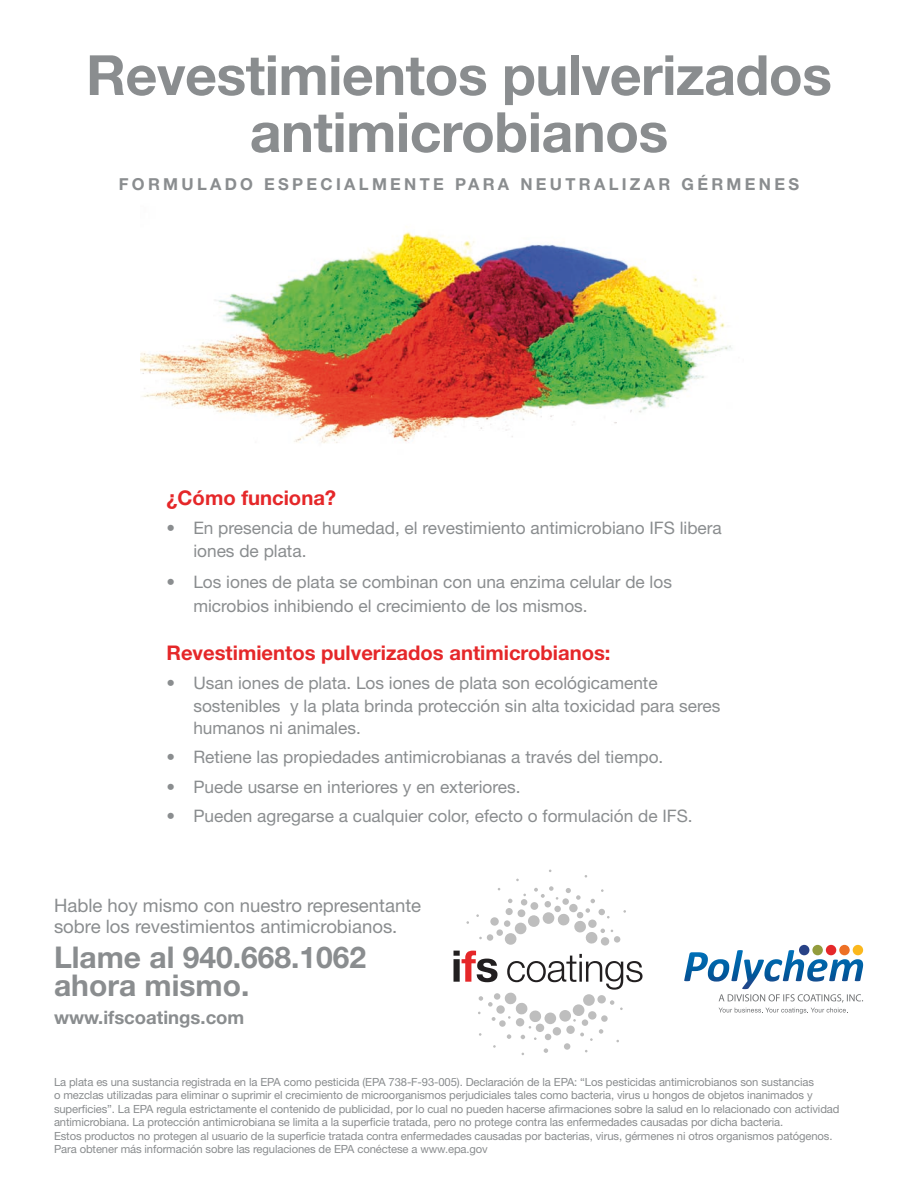
<style>
.page{position:relative;width:918px;height:1188px;background:#fff}
.page>*{position:absolute;margin:0;border:0;box-sizing:border-box;transform-origin:0 0}
.t1{font:700 55.5px/57px "Helvetica Neue";letter-spacing:-.01em;color:#8a8d8f;text-align:center}
.t2{font:700 30px/28.5px "Helvetica Neue";color:#8a8d8f}
.t3{font:700 20.25px "Helvetica Neue";color:#e52729}
.t4{font:18.6px/21px "Helvetica Neue";color:#8a8d8f}
.t5{font:700 18.6px "Helvetica Neue";color:#8a8d8f}
.t6{font:17.25px/22.5px "Helvetica Neue";color:#8a8d8f}
.t7{font:700 16.5px "Helvetica Neue";letter-spacing:.2em;color:#8a8d8f}
.t8{font:11.25px/13.5px "Helvetica Neue";letter-spacing:-.01em;color:#8a8d8f}
</style>
<div class="page">
<img style="left:141px;top:232px;width:591px;height:211px">
<div style="left:799px;top:945px;width:10px;height:10px;background:#284286;border-radius:50%"></div>
<div style="left:812px;top:945px;width:11px;height:10px;background:#939c3d;border-radius:50%"></div>
<div style="left:826px;top:945px;width:10px;height:10px;background:#e52729;border-radius:50%"></div>
<div style="left:839px;top:945px;width:11px;height:10px;background:#ed7026;border-radius:50%"></div>
<div style="left:853px;top:945px;width:10px;height:10px;background:#fbb81d;border-radius:50%"></div>
<svg style="left:684px;top:950px;width:120px;height:31px"></svg>
<svg style="left:719px;top:994px;width:144px;height:20px"></svg>
<div style="left:505px;top:933px;width:12px;height:12px;background:#bebebe;border-radius:50%"></div>
<div style="left:515px;top:922px;width:12px;height:12px;background:#bebebe;border-radius:50%"></div>
<div style="left:528px;top:915px;width:12px;height:12px;background:#bebebe;border-radius:50%"></div>
<div style="left:496px;top:929px;width:7px;height:7px;background:#bebebe;border-radius:50%"></div>
<div style="left:521px;top:899px;width:6px;height:7px;background:#bebebe;border-radius:50%"></div>
<div style="left:499px;top:1020px;width:7px;height:7px;background:#bebebe;border-radius:50%"></div>
<div style="left:614px;top:936px;width:6px;height:7px;background:#bebebe;border-radius:50%"></div>
<div style="left:517px;top:909px;width:8px;height:8px;background:#bebebe;border-radius:50%"></div>
<div style="left:490px;top:917px;width:9px;height:9px;background:#bebebe;border-radius:50%"></div>
<div style="left:530px;top:902px;width:8px;height:8px;background:#bebebe;border-radius:50%"></div>
<div style="left:505px;top:908px;width:8px;height:7px;background:#bebebe;border-radius:50%"></div>
<div style="left:496px;top:1005px;width:9px;height:9px;background:#bebebe;border-radius:50%"></div>
<div style="left:504px;top:920px;width:7px;height:7px;background:#bebebe;border-radius:50%"></div>
<div style="left:487px;top:934px;width:6px;height:7px;background:#bebebe;border-radius:50%"></div>
<div style="left:494px;top:993px;width:6px;height:7px;background:#bebebe;border-radius:50%"></div>
<div style="left:564px;top:1043px;width:6px;height:7px;background:#bebebe;border-radius:50%"></div>
<svg style="left:508px;top:899px;width:5px;height:4px"></svg>
<svg style="left:544px;top:1048px;width:4px;height:5px"></svg>
<svg style="left:534px;top:886px;width:79px;height:58px"></svg>
<svg style="left:478px;top:996px;width:18px;height:25px"></svg>
<svg style="left:454px;top:951px;width:44px;height:31px"></svg>
<svg style="left:504px;top:954px;width:139px;height:88px"></svg>
<h1 class="t1" style="left:86px;top:45px;width:747px">Revestimientos pulverizados antimicrobianos</h1>
<h3 class="t7" style="left:119px;top:173px;width:682px">FORMULADO ESPECIALMENTE PARA NEUTRALIZAR GÉRMENES</h3>
<h3 class="t3" style="left:166px;top:485px;width:171px">¿Cómo funciona?</h3>
<h3 class="t6" style="left:193px;top:517px;width:530px;text-indent:-27px">• En presencia de humedad, el revestimiento antimicrobiano IFS libera iones de plata.</h3>
<h3 class="t6" style="left:193px;top:570px;width:480px;line-height:24px;text-indent:-27px">• Los iones de plata se combinan con una enzima celular de los microbios inhibiendo el crecimiento de los mismos.</h3>
<h3 class="t3" style="left:166px;top:640px;width:446px">Revestimientos pulverizados antimicrobianos:</h3>
<h3 class="t6" style="left:193px;top:672px;width:529px;text-indent:-27px">• Usan iones de plata. Los iones de plata son ecológicamente sostenibles y la plata brinda protección sin alta toxicidad para seres humanos ni animales.</h3>
<h3 class="t6" style="left:166px;top:746px;width:499px">• Retiene las propiedades antimicrobianas a través del tiempo.</h3>
<h3 class="t6" style="left:166px;top:775px;width:356px">• Puede usarse en interiores y en exteriores.</h3>
<h3 class="t6" style="left:166px;top:804px;width:528px">• Pueden agregarse a cualquier color, efecto o formulación de IFS.</h3>
<h3 class="t4" style="left:54px;top:894px;width:369px">Hable hoy mismo con nuestro representante sobre los revestimientos antimicrobianos.</h3>
<h2 class="t2" style="left:54px;top:942px;width:314px">Llame al 940.668.1062 ahora mismo.</h2>
<h3 class="t5" style="left:54px;top:1006px;width:192px">www.ifscoatings.com</h3>
<p class="t8" style="left:54px;top:1075px;width:787px">La plata es una sustancia registrada en la EPA como pesticida (EPA 738-F-93-005). Declaración de la EPA: “Los pesticidas antimicrobianos son sustancias<br>o mezclas utilizadas para eliminar o suprimir el crecimiento de microorganismos perjudiciales tales como bacteria, virus u hongos de objetos inanimados y superficies”. La EPA regula estrictamente el contenido de publicidad, por lo cual no pueden hacerse afirmaciones sobre la salud en lo relacionado con actividad antimicrobiana. La protección antimicrobiana se limita a la superficie tratada, pero no protege contra las enfermedades causadas por dicha bacteria.<br>Estos productos no protegen al usuario de la superficie tratada contra enfermedades causadas por bacterias, virus, gérmenes ni otros organismos patógenos.<br>Para obtener más información sobre las regulaciones de EPA conéctese a www.epa.gov</p>
</div>
